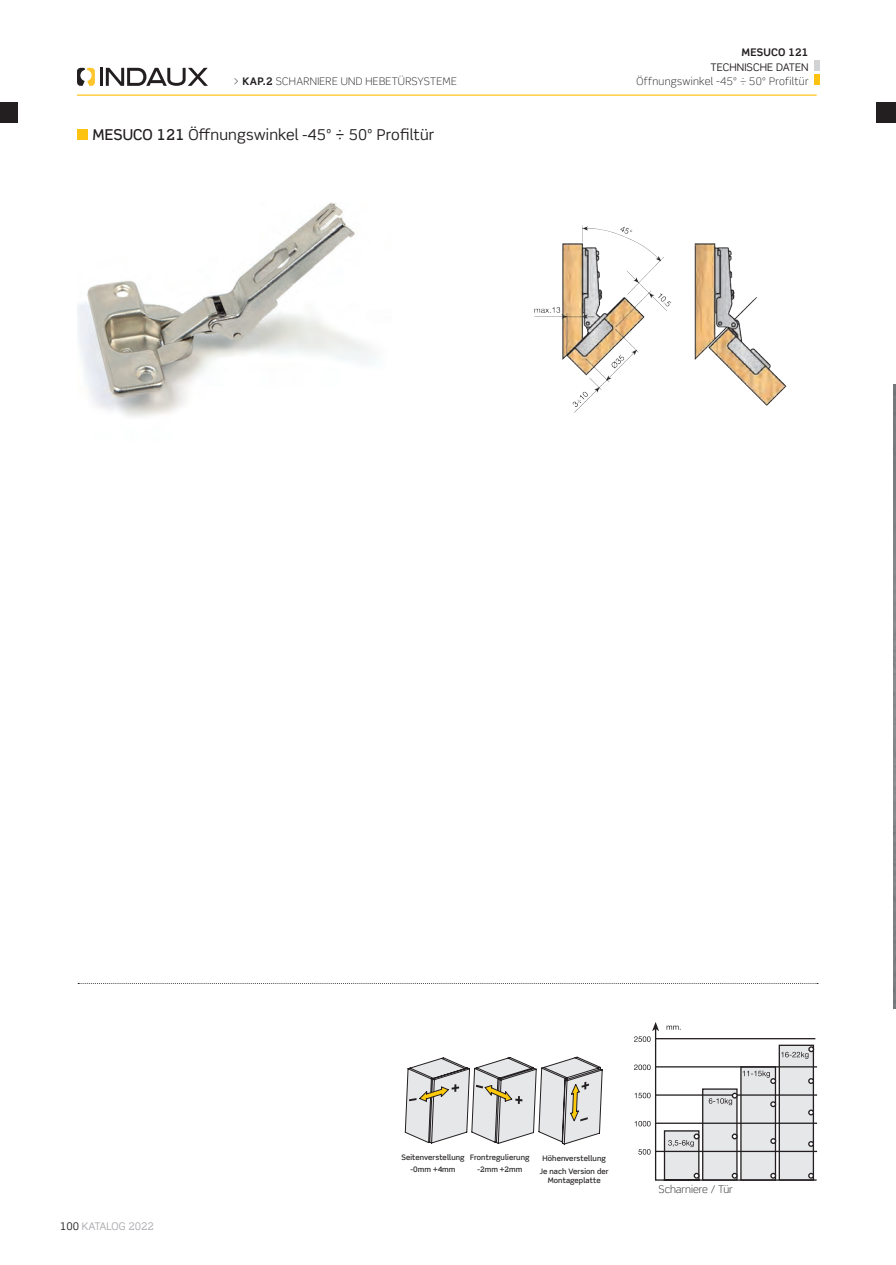
<style>
.page{position:relative;width:896px;height:1265px;background:#fff}
.page>*{position:absolute;margin:0;border:0;box-sizing:border-box;transform-origin:0 0}
.TITULU_2{font:15px "Scene Pro";letter-spacing:.01em;color:#231f20}
.cab__TITULU_2{font:300 10.5px "Scene Pro";letter-spacing:.03em;color:#231f20}
.cab__TITULU_1{font:10.5px "Scene Pro";letter-spacing:.01em;color:#231f20}
.notas{font:300 10.5px "Scene Pro";color:#231f20}
.t1{font:10.5px "Scene Pro";color:#a8a9ad}
.cab__TITULU_Ø{font:700 10.5px "Scene Pro";letter-spacing:.02em;color:#231f20}
.TITULU_3{font:500 7.5px/12px "Scene Pro";letter-spacing:.01em;color:#231f20;text-align:center}
.s1{font-weight:700}
.s2{font-weight:500}
.s3{color:#231f20}
</style>
<div class="page">
<div style="left:814px;top:60px;width:5px;height:11px;background:#d1d2d4"></div>
<div style="left:814px;top:75px;width:5px;height:10px;background:#fec210"></div>
<hr style="left:77px;top:95px;width:739px;height:1px;background:#fec210">
<svg style="left:77px;top:68px;width:18px;height:18px"></svg>
<hr style="left:100px;top:68px;width:3px;height:18px;background:#231f20">
<svg style="left:106px;top:68px;width:102px;height:18px"></svg>
<svg style="left:78px;top:983px;width:740px;height:1px"></svg>
<svg style="left:634px;top:1022px;width:183px;height:159px"></svg>
<img style="left:77px;top:203px;width:298px;height:214px">
<img style="left:534px;top:225px;width:253px;height:188px">
<div style="left:77px;top:129px;width:11px;height:11px;background:#fec210"></div>
<svg style="left:405px;top:1057px;width:197px;height:87px"></svg>
<div style="left:0;top:102px;width:18px;height:21px;background:#231f20"></div>
<div style="left:876px;top:102px;width:20px;height:21px;background:#231f20"></div>
<h2 class="cab__TITULU_2" style="left:233px;top:75px;width:225px">&gt; <span class="s1">KAP.2</span> SCHARNIERE UND HEBETÜRSYSTEME</h2>
<p class="TITULU_2" style="left:92px;top:125px;width:343px"><span class="s2">MESUCO 121</span> Öffnungswinkel -45º ÷ 50º Profiltür</p>
<p class="cab__TITULU_Ø" style="left:741px;top:46px;width:69px">MESUCO 121</p>
<p class="cab__TITULU_1" style="left:710px;top:60px;width:100px">TECHNISCHE DATEN</p>
<p class="cab__TITULU_2" style="left:636px;top:75px;width:173px">Öffnungswinkel -45º ÷ 50º Profiltür</p>
<h2 class="t1" style="left:60px;top:1219px;width:95px"><span class="s3">100</span> KATALOG 2022</h2>
<p class="TITULU_3" style="left:401px;top:1151px;width:65px">Seitenverstellung -0mm +4mm</p>
<p class="TITULU_3" style="left:470px;top:1151px;width:61px">Frontregulierung -2mm +2mm</p>
<p class="TITULU_3" style="left:542px;top:1152px;width:65px">Höhenverstellung</p>
<p class="TITULU_3" style="left:540px;top:1167px;width:70px;line-height:9px">Je nach Version der<br>Montageplatte</p>
<p class="notas" style="left:658px;top:1182px;width:76px">Scharniere / Tür</p>
</div>
